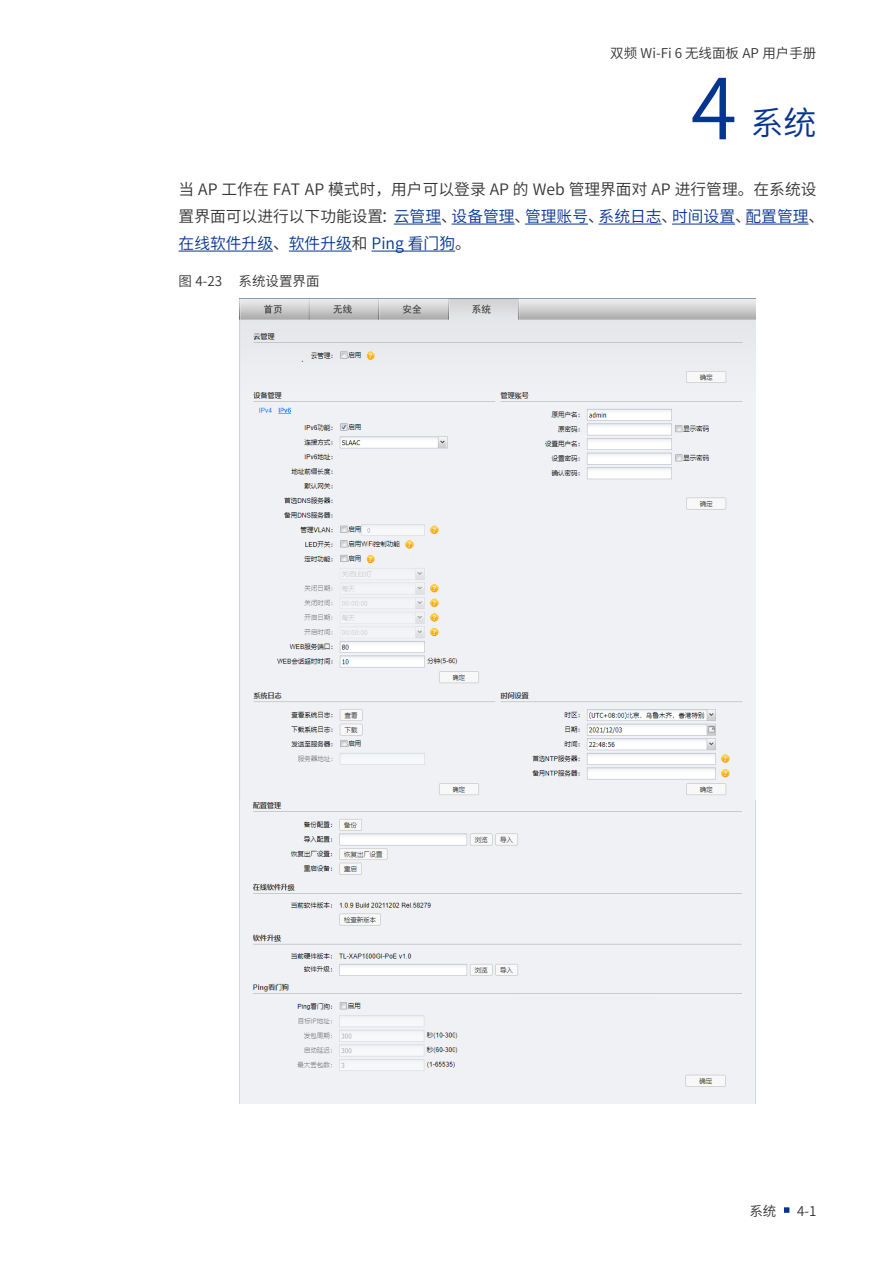
<style>
.page{position:relative;width:893px;height:1263px;background:#fff}
.page>*{position:absolute;margin:0;border:0;box-sizing:border-box;transform-origin:0 0}
.t1{font:84px "Source Han Sans CN";color:#063591}
.t2{font:33px "Source Han Sans CN";color:#063591}
.UG模块化正文-与下段同页{font:15.75px/27px "Source Han Sans CN";color:#333}
.t3{font:13.5px "Source Han Sans CN";color:#333}
.s1{color:#063591}
</style>
<div class="page">
<div style="left:783px;top:1206px;width:7px;height:7px;background:#063591"></div>
<div style="left:782px;top:1206px;width:9px;height:8px;border:2px solid #fff"></div>
<hr style="left:394px;top:224px;width:47px;height:1px;background:#063591">
<hr style="left:452px;top:224px;width:63px;height:1px;background:#063591">
<hr style="left:525px;top:224px;width:63px;height:1px;background:#063591">
<hr style="left:599px;top:224px;width:63px;height:1px;background:#063591">
<hr style="left:672px;top:224px;width:63px;height:1px;background:#063591">
<hr style="left:746px;top:224px;width:63px;height:1px;background:#063591">
<hr style="left:179px;top:251px;width:94px;height:1px;background:#063591">
<hr style="left:289px;top:251px;width:63px;height:1px;background:#063591">
<hr style="left:372px;top:251px;width:83px;height:1px;background:#063591">
<img style="left:240px;top:299px;width:515px;height:804px">
<p class="t3" style="left:610px;top:45px;width:208px">双频 Wi-Fi 6 无线面板 AP 用户手册</p>
<p class="t1" style="left:691px;top:61px;width:48px">4</p>
<p class="t2" style="left:750px;top:105px;width:67px">系统</p>
<p class="UG模块化正文-与下段同页" style="left:179px;top:176px;width:647px">当 AP 工作在 FAT AP 模式时，用户可以登录 AP 的 Web 管理界面对 AP 进行管理。在系统设置界面可以进行以下功能设置：<span class="s1">云管理</span>、<span class="s1">设备管理</span>、<span class="s1">管理账号</span>、<span class="s1">系统日志</span>、<span class="s1">时间设置</span>、<span class="s1">配置管理</span>、<span class="s1">在线软件升级</span>、<span class="s1">软件升级</span>和 <span class="s1">Ping 看门狗</span>。</p>
<p class="t3" style="left:179px;top:274px;width:142px">图 4-23 系统设置界面</p>
<p class="t3" style="left:749px;top:1203px;width:28px">系统</p>
<p class="t3" style="left:797px;top:1203px;width:21px">4-1</p>
</div>
